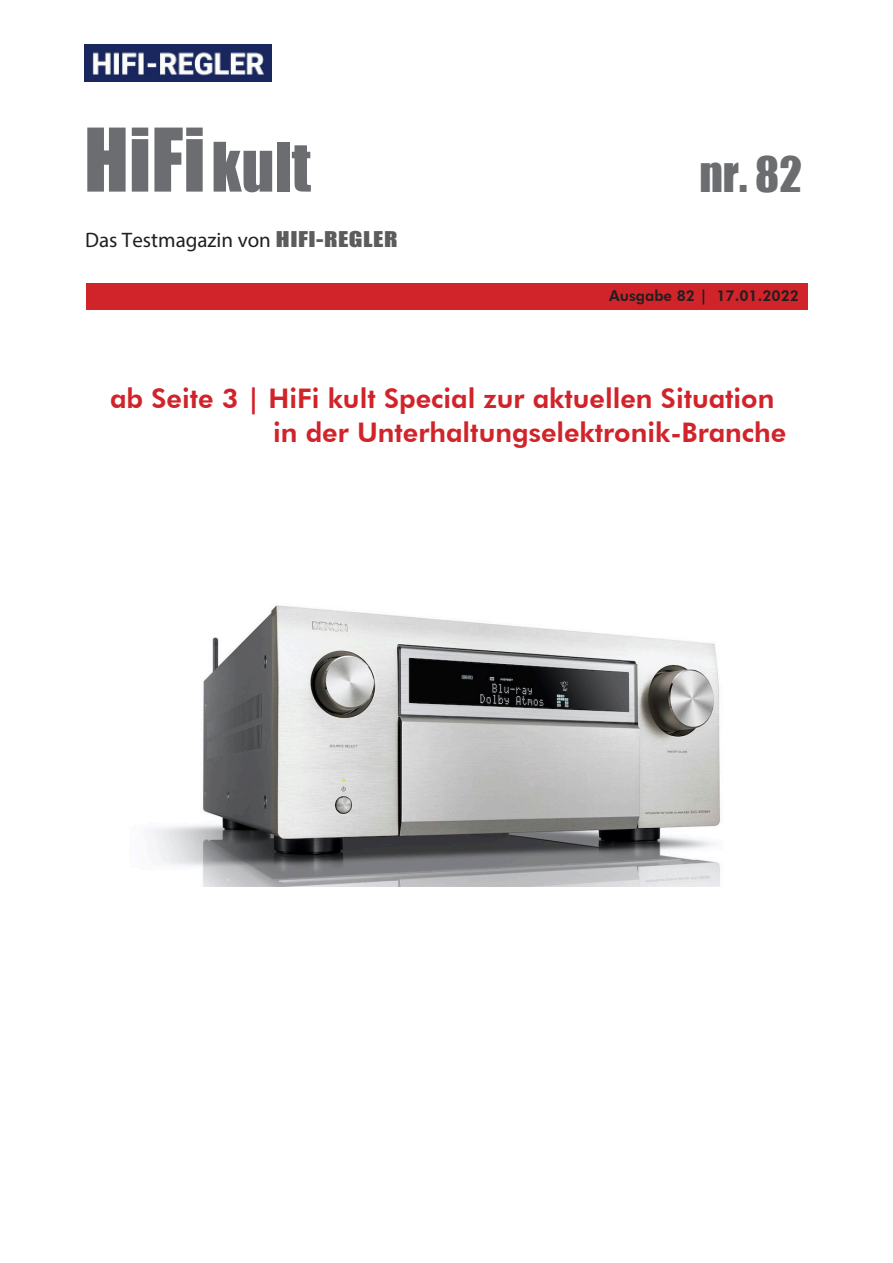
<style>
.page{position:relative;width:893px;height:1263px;background:#fff}
.page>*{position:absolute;margin:0;border:0;box-sizing:border-box;transform-origin:0 0}
.t1{font:81px "Impact";color:#6c6d70}
.t2{font:63px "Impact";color:#6c6d70}
.t3{font:45px "Impact";color:#6c6d70}
.t4{font:800 27px/34.5px "Futura BT";color:#d1232a}
.t5{font:21px "Myriad Pro";color:#231f20}
.t6{font:800 15px "Futura BT";color:#231f20}
.s1{font-family:"Impact";font-size:19.95px;color:#5c5c5f}
</style>
<div class="page">
<img style="left:85px;top:44px;width:187px;height:37px">
<div style="left:86px;top:283px;width:721px;height:27px;background:#d1232a"></div>
<img style="left:142px;top:605px;width:579px;height:282px">
<h1 class="t1" style="left:84px;top:97px;width:123px">HiFi</h1>
<h2 class="t2" style="left:211px;top:118px;width:101px">kult</h2>
<p class="t5" style="left:85px;top:227px;width:314px">Das Testmagazin von <span class="s1">HIFI-REGLER</span></p>
<h3 class="t3" style="left:699px;top:139px;width:104px">nr. 82</h3>
<p class="t6" style="left:609px;top:287px;width:192px">Ausgabe 82 | 17.01.2022</p>
<p class="t4" style="left:273px;top:381px;width:515px;text-indent:-163px">ab Seite 3 | HiFi kult Special zur aktuellen Situation in der Unterhaltungselektronik-Branche</p>
</div>
